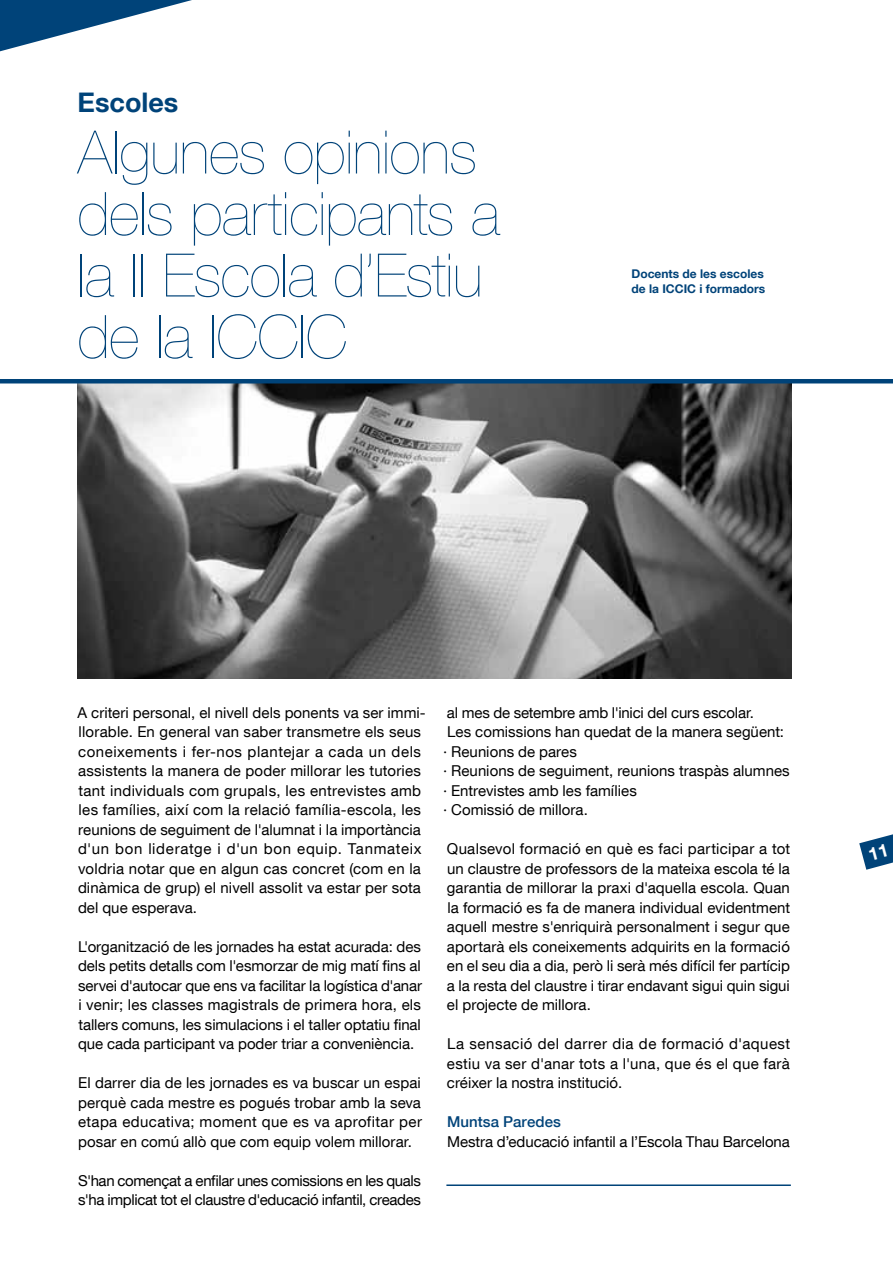
<style>
.page{position:relative;width:893px;height:1263px;background:#fff}
.page>*{position:absolute;margin:0;border:0;box-sizing:border-box;transform-origin:0 0}
.t1{font:200 60px/61.5px "Helvetica Neue LT Com";letter-spacing:-.01em;color:#004379}
.t2{font:700 27px "Helvetica Neue LT Com";color:#004379}
.t3{font:15px/19.5px "Helvetica Neue LT Com";letter-spacing:.005em;color:#000;text-align:justify}
.t4{font:15px/19.5px "Helvetica Neue LT Com";letter-spacing:-.025em;color:#000}
.t5{font:700 12px/15px "Helvetica Neue LT Com";color:#004379}
.s1{font-weight:500;color:#004379}
</style>
<div class="page">
<svg style="left:0;top:0;width:192px;height:51px"></svg>
<img style="left:78px;top:383px;width:714px;height:296px">
<hr style="left:0;top:379px;width:893px;height:4px;background:#004379">
<hr style="left:446px;top:1184px;width:345px;height:2px;background:#004379">
<svg style="left:859px;top:834px;width:34px;height:36px"></svg>
<p class="t2" style="left:78px;top:85px;width:102px">Escoles</p>
<p class="t1" style="left:78px;top:121px;width:424px">Algunes opinions dels participants a la II Escola d’Estiu de la ICCIC</p>
<p class="t5" style="left:631px;top:266px;width:135px">Docents de les escoles de la ICCIC i formadors</p>
<p class="t3" style="left:77px;top:702px;width:350px;text-align:left">A criteri personal, el nivell dels ponents va ser immi&shy;llorable. En general van saber transmetre els seus coneixements i fer-nos plantejar a cada un dels assistents la manera de poder millorar les tutories tant individuals com grupals, les entrevistes amb les famílies, així com la relació família-escola, les reunions de seguiment de l'alumnat i la importància d'un bon lideratge i d'un bon equip. Tanmateix voldria notar que en algun cas concret (com en la dinàmica de grup) el nivell assolit va estar per sota del que esperava.</p>
<p class="t3" style="left:78px;top:936px;width:346px">L'organització de les jornades ha estat acurada: des dels petits detalls com l'esmorzar de mig matí fins al servei d'autocar que ens va facilitar la logística d'anar i venir; les classes magistrals de primera hora, els tallers comuns, les simulacions i el taller optatiu final que cada participant va poder triar a conveniència.</p>
<p class="t3" style="left:78px;top:1073px;width:345px">El darrer dia de les jornades es va buscar un espai perquè cada mestre es pogués trobar amb la seva etapa educativa; moment que es va aprofitar per posar en comú allò que com equip volem millorar.</p>
<p class="t4" style="left:78px;top:1170px;width:344px">S'han començat a enfilar unes comissions en les quals s'ha implicat tot el claustre d'educació infantil, creades</p>
<p class="t3" style="left:443px;top:702px;width:348px;text-align:left">al mes de setembre amb l'inici del curs escolar.<br>Les comissions han quedat de la manera següent:<br>· Reunions de pares<br>· Reunions de seguiment, reunions traspàs alumnes · Entrevistes amb les famílies<br>· Comissió de millora.</p>
<p class="t3" style="left:447px;top:839px;width:345px">Qualsevol formació en què es faci participar a tot un claustre de professors de la mateixa escola té la garantia de millorar la praxi d'aquella escola. Quan la formació es fa de manera individual evidentment aquell mestre s'enriquirà personalment i segur que aportarà els coneixements adquirits en la formació en el seu dia a dia, però li serà més difícil fer partícip a la resta del claustre i tirar endavant sigui quin sigui el projecte de millora.</p>
<p class="t3" style="left:447px;top:1034px;width:345px">La sensació del darrer dia de formació d'aquest estiu va ser d'anar tots a l'una, que és el que farà créixer la nostra institució.</p>
<p class="t3" style="left:447px;top:1112px;width:344px"><span class="s1">Muntsa Paredes<br></span>Mestra d’educació infantil a l’Escola Thau Barcelona</p>
</div>
